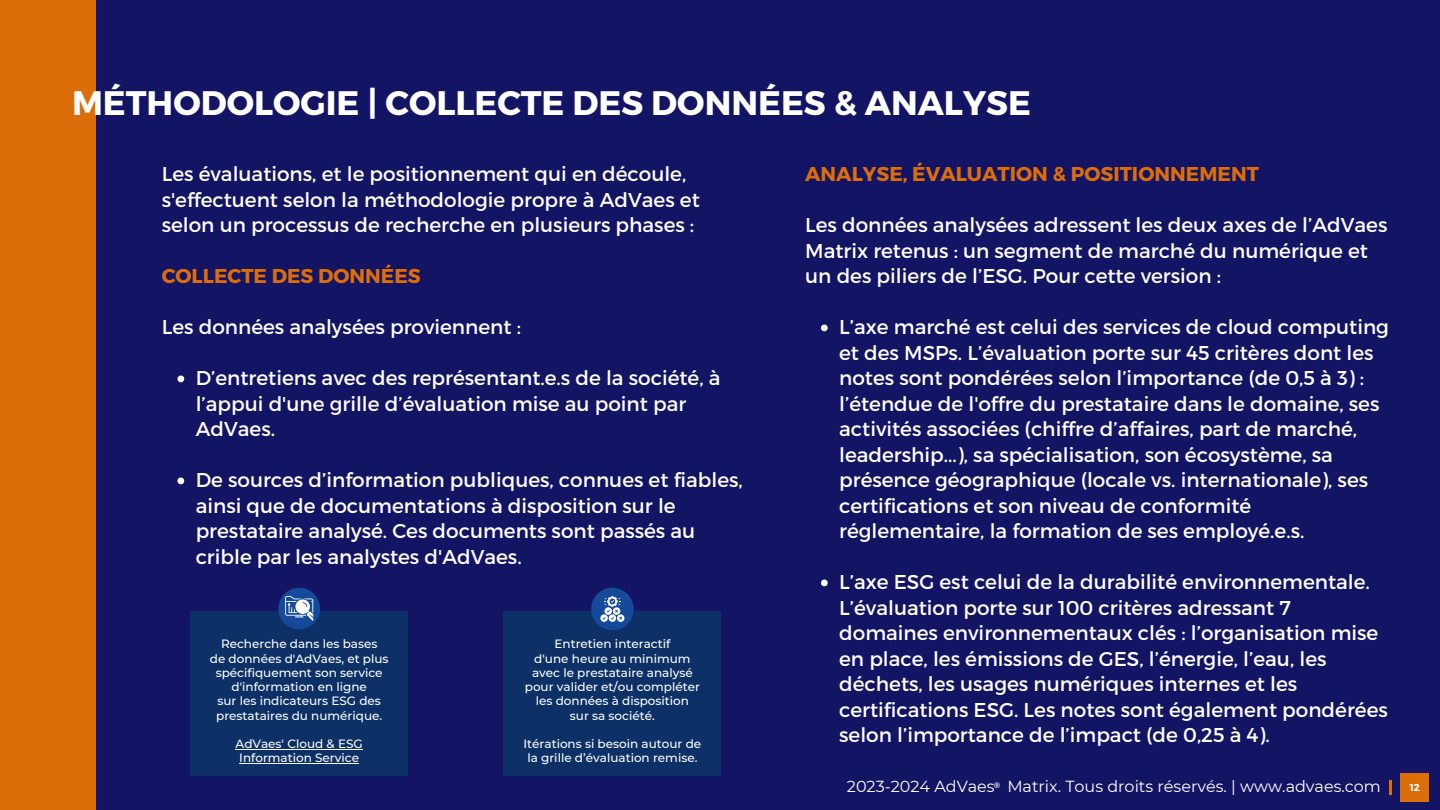
<style>
.page{position:relative;width:1440px;height:810px;background:#141464}
.page>*{position:absolute;margin:0;border:0;box-sizing:border-box;transform-origin:0 0}
.t1{font:700 34px "Montserrat";color:#fff}
.t2{font:20px/25.5px "Montserrat";color:#fff}
.t3{font:700 20px "Montserrat";color:#dc6e0a}
.t4{font:16px "Montserrat";color:#fff}
.t5{font:500 12px/14.2px "Montserrat";color:#fff;text-align:center}
.t6{font:700 10px "Montserrat";color:#fff}
</style>
<div class="page">
<div style="left:0;top:0;width:96px;height:810px;background:#dc6e0a"></div>
<hr style="left:1389px;top:780px;width:3px;height:14px;background:#dc6e0a">
<div style="left:1401px;top:773px;width:28px;height:28px;background:#dc6e0a"></div>
<svg style="left:177px;top:376px;width:7px;height:6px"></svg>
<svg style="left:177px;top:478px;width:7px;height:6px"></svg>
<svg style="left:821px;top:325px;width:7px;height:6px"></svg>
<svg style="left:821px;top:580px;width:7px;height:6px"></svg>
<div style="left:190px;top:611px;width:218px;height:164px;background:#0d3166"></div>
<div style="left:278px;top:588px;width:42px;height:41px;background:#144a99;border-radius:50%"></div>
<svg style="left:285px;top:596px;width:28px;height:25px"></svg>
<hr style="left:236px;top:749px;width:127px;height:1px;background:#fff">
<hr style="left:239px;top:763px;width:120px;height:1px;background:#fff">
<div style="left:503px;top:611px;width:218px;height:164px;background:#0d3166"></div>
<div style="left:591px;top:588px;width:43px;height:42px;background:#144a99;border-radius:50%"></div>
<svg style="left:600px;top:596px;width:24px;height:26px"></svg>
<h1 class="t1" style="left:72px;top:81px;width:960px">MÉTHODOLOGIE | COLLECTE DES DONNÉES &amp; ANALYSE</h1>
<p class="t2" style="left:162px;top:160px;width:540px">Les évaluations, et le positionnement qui en découle, s'effectuent selon la méthodologie propre à AdVaes et selon un processus de recherche en plusieurs phases :</p>
<p class="t3" style="left:162px;top:263px;width:260px">COLLECTE DES DONNÉES</p>
<p class="t2" style="left:162px;top:313px;width:361px">Les données analysées proviennent :</p>
<p class="t2" style="left:196px;top:364px;width:526px">D’entretiens avec des représentant.e.s de la société, à l’appui d'une grille d’évaluation mise au point par<br>AdVaes.</p>
<p class="t2" style="left:196px;top:466px;width:549px">De sources d’information publiques, connues et fiables, ainsi que de documentations à disposition sur le prestataire analysé. Ces documents sont passés au crible par les analystes d'AdVaes.</p>
<p class="t5" style="left:210px;top:637px;width:180px">Recherche dans les bases<br>de données d'AdVaes, et plus spécifiquement son service d'information en ligne<br>sur les indicateurs ESG des prestataires du numérique.</p>
<p class="t5" style="left:236px;top:737px;width:129px">AdVaes' Cloud &amp; ESG<br>Information Service</p>
<p class="t5" style="left:525px;top:637px;width:177px">Entretien interactif<br>d'une heure au minimum avec le prestataire analysé pour valider et/ou compléter les données à disposition sur sa société.</p>
<p class="t5" style="left:524px;top:737px;width:179px">Itérations si besoin autour de la grille d’évaluation remise.</p>
<p class="t3" style="left:805px;top:161px;width:455px">ANALYSE, ÉVALUATION &amp; POSITIONNEMENT</p>
<p class="t2" style="left:805px;top:211px;width:584px">Les données analysées adressent les deux axes de l’AdVaes<br>Matrix retenus : un segment de marché du numérique et un des piliers de l’ESG. Pour cette version :</p>
<p class="t2" style="left:839px;top:313px;width:551px">L’axe marché est celui des services de cloud computing et des MSPs. L’évaluation porte sur 45 critères dont les notes sont pondérées selon l’importance (de 0,5 à 3) : l’étendue de l'offre du prestataire dans le domaine, ses activités associées (chiffre d’affaires, part de marché, leadership...), sa spécialisation, son écosystème, sa présence géographique (locale vs. internationale), ses certifications et son niveau de conformité réglementaire, la formation de ses employé.e.s.</p>
<p class="t2" style="left:839px;top:568px;width:550px">L’axe ESG est celui de la durabilité environnementale.<br>L’évaluation porte sur 100 critères adressant 7 domaines environnementaux clés : l’organisation mise en place, les émissions de GES, l’énergie, l’eau, les déchets, les usages numériques internes et les certifications ESG. Les notes sont également pondérées selon l’importance de l’impact (de 0,25 à 4).</p>
<p class="t4" style="left:847px;top:777px;width:536px">2023-2024 AdVaes<sup>®</sup> Matrix. Tous droits réservés. | www.advaes.com</p>
<p class="t6" style="left:1410px;top:781px;width:12px">12</p>
</div>
